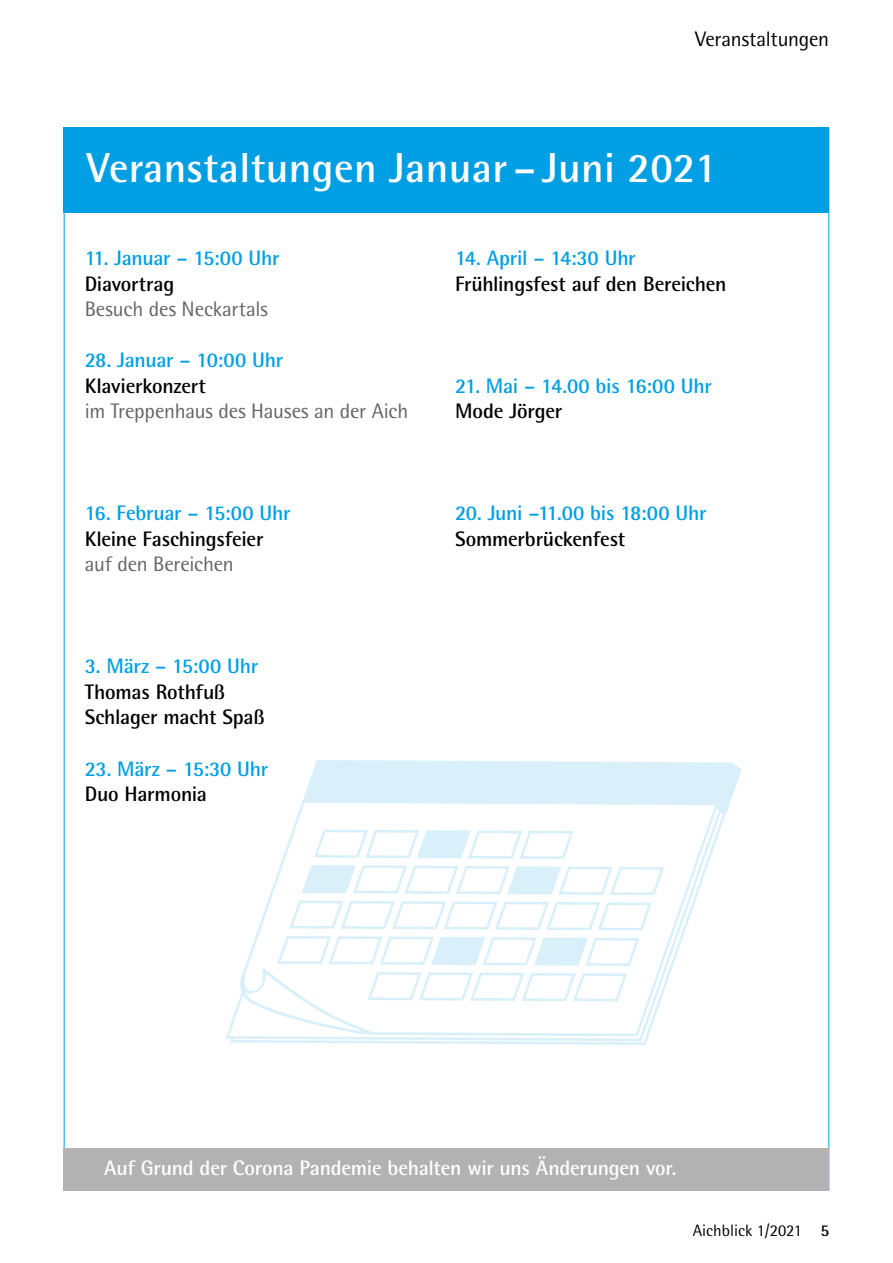
<style>
.page{position:relative;width:893px;height:1263px;background:#fff}
.page>*{position:absolute;margin:0;border:0;box-sizing:border-box;transform-origin:0 0}
.t1{font:700 42px "Agfa Rotis Semisans";letter-spacing:.01em;color:#fff}
.t2{font:700 21px "Agfa Rotis Semisans";letter-spacing:-.015em;color:#009fe3}
.t3{font:700 21px/25.5px "Agfa Rotis Semisans";letter-spacing:-.01em;color:#000}
.t4{font:21px "Agfa Rotis Semisans";letter-spacing:-.01em;color:#646363}
.t5{font:700 21px "Agfa Rotis Semisans";letter-spacing:-.01em;color:#fff}
.t6{font:21px "Agfa Rotis Semisans";letter-spacing:-.01em;color:#000}
.t7{font:16.5px "Agfa Rotis Semisans";color:#000}
.s1{font-weight:700}
</style>
<div class="page">
<svg style="left:225px;top:815px;width:499px;height:227px"></svg>
<svg style="left:225px;top:809px;width:495px;height:229px"></svg>
<svg style="left:300px;top:760px;width:442px;height:55px"></svg>
<svg style="left:225px;top:828px;width:441px;height:208px"></svg>
<div style="left:64px;top:128px;width:765px;height:85px;background:#009fe3"></div>
<div style="left:64px;top:1148px;width:765px;height:43px;background:#b3b2b2"></div>
<p class="t6" style="left:695px;top:26px;width:136px">Veranstaltungen</p>
<h1 class="t1" style="left:87px;top:142px;width:632px">Veranstaltungen Januar – Juni 2021</h1>
<p class="t2" style="left:85px;top:245px;width:196px">11. Januar – 15:00 Uhr</p>
<p class="t3" style="left:85px;top:271px;width:91px">Diavortrag</p>
<p class="t4" style="left:85px;top:297px;width:185px">Besuch des Neckartals</p>
<p class="t2" style="left:85px;top:347px;width:200px">28. Januar – 10:00 Uhr</p>
<p class="t3" style="left:85px;top:373px;width:123px">Klavierkonzert</p>
<p class="t4" style="left:85px;top:399px;width:325px">im Treppenhaus des Hauses an der Aich</p>
<p class="t2" style="left:85px;top:500px;width:207px">16. Februar – 15:00 Uhr</p>
<p class="t3" style="left:85px;top:526px;width:180px">Kleine Faschingsfeier</p>
<p class="t4" style="left:85px;top:552px;width:151px">auf den Bereichen</p>
<p class="t2" style="left:85px;top:653px;width:175px">3. März – 15:00 Uhr</p>
<p class="t3" style="left:85px;top:679px;width:181px">Thomas Rothfuß<br>Schlager macht Spaß</p>
<p class="t2" style="left:85px;top:755px;width:185px">23. März – 15:30 Uhr</p>
<p class="t3" style="left:85px;top:781px;width:124px">Duo Harmonia</p>
<p class="t2" style="left:455px;top:245px;width:182px">14. April – 14:30 Uhr</p>
<p class="t3" style="left:455px;top:271px;width:273px">Frühlingsfest auf den Bereichen</p>
<p class="t2" style="left:455px;top:373px;width:258px">21. Mai – 14.00 bis 16:00 Uhr</p>
<p class="t3" style="left:455px;top:398px;width:109px">Mode Jörger</p>
<p class="t2" style="left:455px;top:500px;width:253px">20. Juni –11.00 bis 18:00 Uhr</p>
<p class="t3" style="left:455px;top:526px;width:172px">Sommerbrückenfest</p>
<p class="t5" style="left:104px;top:1155px;width:574px">Auf Grund der Corona Pandemie behalten wir uns Änderungen vor.</p>
<p class="t7" style="left:693px;top:1221px;width:138px">Aichblick 1/2021 <span class="s1">5</span></p>
</div>
